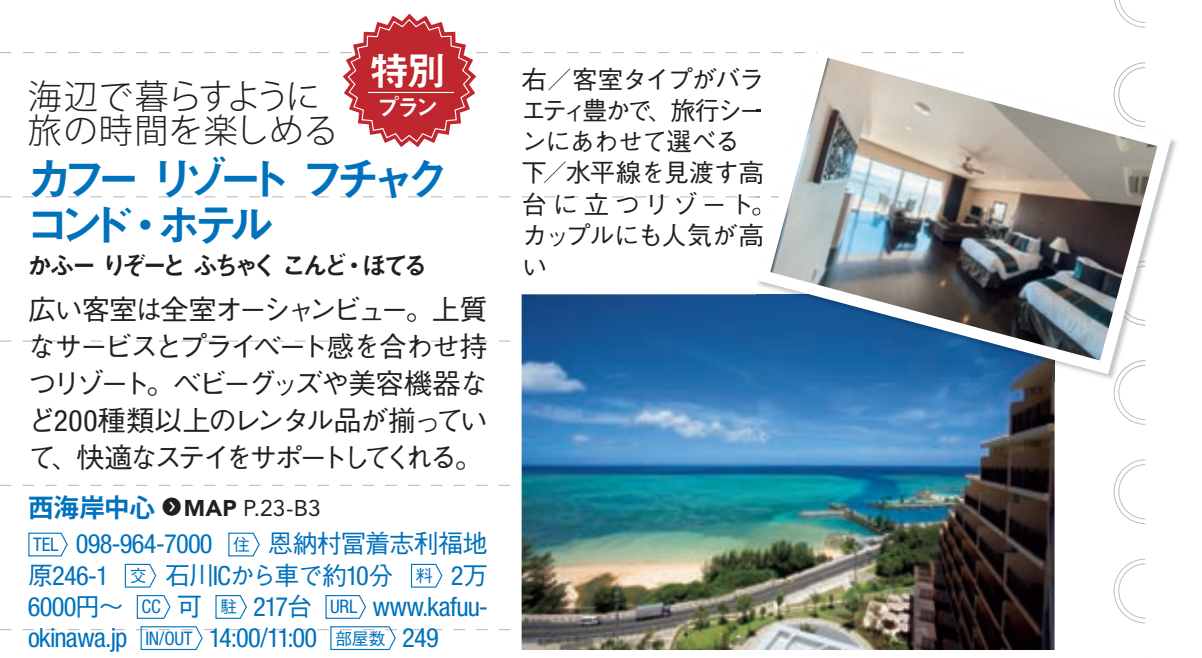
<style>
.page{position:relative;width:1202px;height:658px;background:#fff}
.page>*{position:absolute;margin:0;border:0;box-sizing:border-box;transform-origin:0 0}
.t1{font:45.2px/45.2px "Midashi Go Pro MB31";letter-spacing:-.24em;color:#0072bc}
.t2{font:40px "Midashi Go Pro MB31";color:#fff}
.t3{font:300 34px/34px "Koz Go Pro";letter-spacing:.015em;color:#231f20}
.t4{font:500 28.4px/36.8px "Gothic BBB Pro";letter-spacing:-.115em;color:#231f20;text-align:justify}
.t5{font:condensed 26.4px/31.2px "Helvetica Neue";letter-spacing:-.03em;color:#0072bc}
.t6{font:500 25.6px/31.2px "Gothic BBB Pro";letter-spacing:-.05em;color:#231f20}
.t7{font:500 25.6px "Gothic BBB Pro";letter-spacing:-.08em;color:#0072bc}
.t8{font:25.6px "Midashi Go Pro MB31";letter-spacing:-.185em;color:#231f20}
.t9{font:23.2px "Midashi Go Pro MB31";color:#fff}
.t10{font:22.8px "Avenir";color:#231f20}
.s1{font-family:"Helvetica Neue";font-weight:400;font-stretch:condensed;font-size:29.6px}
.s2{font-family:"Koz Go Pro";font-weight:700;font-size:25.6px;color:#0072bc}
.s3{font-family:"Button Bonus Circle Negative"}
.s4{font-weight:900}
.s5{font-size:18.8px}
.s6{font-family:"Gothic BBB Pro";font-weight:500;font-stretch:normal;font-size:17.2px}
.s7{font-family:"Gothic BBB Pro";font-weight:500;font-stretch:normal;font-size:25.6px}
.s8{font-family:"Helvetica Neue";font-weight:400;font-stretch:condensed;font-size:26.4px}
.s9{font-size:17.2px}
</style>
<div class="page">
<svg style="left:1114px;top:0;width:32px;height:28px"></svg>
<svg style="left:1114px;top:381px;width:31px;height:44px"></svg>
<svg style="left:1113px;top:459px;width:33px;height:65px"></svg>
<svg style="left:1113px;top:558px;width:33px;height:65px"></svg>
<svg style="left:0;top:340px;width:522px;height:1px"></svg>
<svg style="left:0;top:485px;width:522px;height:1px"></svg>
<svg style="left:28px;top:532px;width:40px;height:25px"></svg>
<svg style="left:228px;top:532px;width:32px;height:25px"></svg>
<svg style="left:124px;top:563px;width:33px;height:25px"></svg>
<svg style="left:410px;top:563px;width:33px;height:25px"></svg>
<svg style="left:136px;top:595px;width:35px;height:24px"></svg>
<svg style="left:215px;top:595px;width:32px;height:24px"></svg>
<svg style="left:325px;top:595px;width:41px;height:24px"></svg>
<svg style="left:0;top:625px;width:522px;height:25px"></svg>
<img style="left:522px;top:294px;width:532px;height:356px">
<svg style="left:0;top:196px;width:749px;height:1px"></svg>
<img style="left:749px;top:62px;width:428px;height:319px">
<svg style="left:0;top:14px;width:964px;height:133px"></svg>
<hr style="left:368px;top:92px;width:86px;height:1px;background:#fff">
<img style="left:706px;top:629px;width:337px;height:21px">
<p class="t3" style="left:28px;top:80px;width:311px">海辺で暮らすように旅の時間を楽しめる</p>
<h2 class="t2" style="left:369px;top:38px;width:78px">特別</h2>
<p class="t9" style="left:377px;top:89px;width:64px">プラン</p>
<h1 class="t1" style="left:25px;top:151px;width:427px">カフー リゾート フチャクコンド・ホテル</h1>
<p class="t8" style="left:27px;top:245px;width:402px">かふー りぞーと ふちゃく こんど・ほてる</p>
<p class="t4" style="left:28px;top:288px;width:462px">広い客室は全室オーシャンビュー。上質なサービスとプライベート感を合わせ持つリゾート。ベビーグッズや美容機器など<span class="s1">200</span>種類以上のレンタル品が揃っていて、快適なステイをサポートしてくれる。</p>
<p class="t10" style="left:28px;top:495px;width:294px"><span class="s2">西海岸中心</span> <span class="s3">f</span><span class="s4">MAP</span> P.23-B3</p>
<p class="t5" style="left:33px;top:528px;width:456px"><span class="s5">TEL</span> 098-964-7000 <span class="s6">住</span> <span class="s7">恩納村冨着志利福地</span></p>
<p class="t7" style="left:28px;top:554px;width:462px">原<span class="s8">246-1</span> <span class="s9">交</span> 石川<span class="s8">IC</span>から車で約<span class="s8">10</span>分 <span class="s9">料</span> <span class="s8">2</span>万</p>
<p class="t5" style="left:28px;top:590px;width:462px">6000<span class="s7">円～</span> <span class="s5">CC</span> <span class="s7">可</span> <span class="s6">駐</span> 217<span class="s7">台</span> <span class="s5">URL</span> www.kafuu&shy;okinawa.jp <span class="s5">IN/OUT</span> 14:00/11:00 <span class="s6">部屋数</span> 249</p>
<p class="t6" style="left:521px;top:60px;width:257px">右／客室タイプがバラエティ豊かで、旅行シーンにあわせて選べる<br>下／水平線を見渡す高台に立つリゾート。カップルにも人気が高い</p>
</div>
